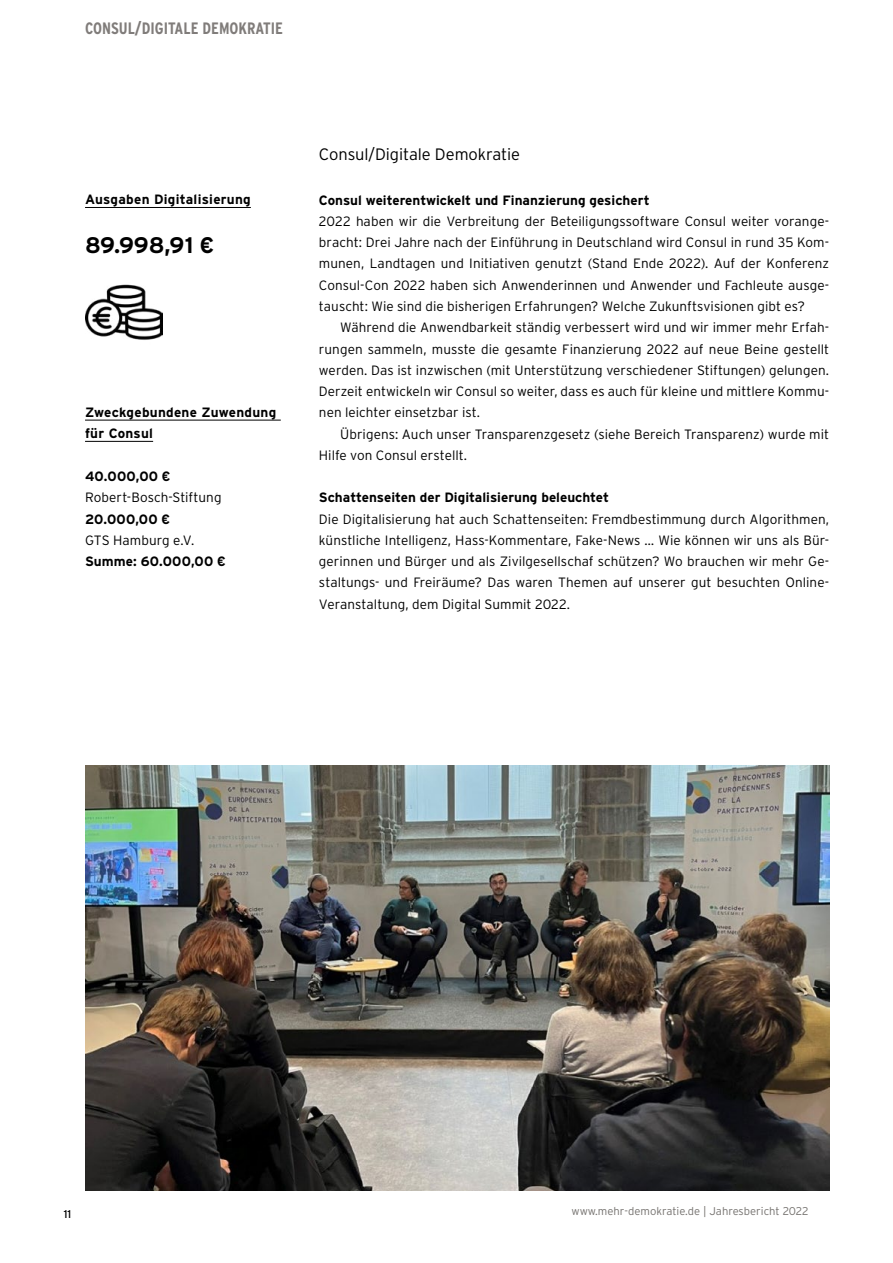
<style>
.page{position:relative;width:893px;height:1263px;background:#fff}
.page>*{position:absolute;margin:0;border:0;box-sizing:border-box;transform-origin:0 0}
.t1{font:700 22.5px "Interstate";letter-spacing:-.005em;color:#000}
.t2{font:300 16.5px "Interstate";letter-spacing:-.005em;color:#000}
.t3{font:700 16.5px "Interstate Condensed";color:#807c7a}
.t4{font:300 13.5px/21.3px "Interstate";letter-spacing:.005em;color:#000;text-align:justify}
.t5{font:700 13.5px "Interstate";color:#000}
.t6{font:700 13.5px/21.3px "Interstate";letter-spacing:.02em;color:#000}
.t7{font:300 11.25px "Interstate";color:#75726f}
.t8{font:11.25px "Interstate";color:#000}
</style>
<div class="page">
<img style="left:85px;top:765px;width:744px;height:426px">
<hr style="left:85px;top:207px;width:166px;height:1px;background:#000">
<hr style="left:85px;top:420px;width:196px;height:1px;background:#000">
<hr style="left:85px;top:441px;width:68px;height:1px;background:#000">
<img style="left:85px;top:284px;width:77px;height:56px">
<p class="t3" style="left:85px;top:19px;width:200px">CONSUL/DIGITALE DEMOKRATIE</p>
<p class="t6" style="left:85px;top:189px;width:167px">Ausgaben Digitalisierung</p>
<h1 class="t1" style="left:85px;top:232px;width:131px">89.998,91 €</h1>
<p class="t6" style="left:85px;top:401px;width:193px">Zweckgebundene Zuwendung für Consul</p>
<p class="t5" style="left:85px;top:469px;width:87px">40.000,00 €</p>
<p class="t4" style="left:85px;top:487px;width:138px">Robert-Bosch-Stiftung</p>
<p class="t5" style="left:85px;top:511px;width:87px">20.000,00 €</p>
<p class="t4" style="left:85px;top:529px;width:111px">GTS Hamburg e.V.</p>
<p class="t5" style="left:85px;top:554px;width:142px">Summe: 60.000,00 €</p>
<p class="t2" style="left:319px;top:145px;width:203px">Consul/Digitale Demokratie</p>
<p class="t5" style="left:319px;top:192px;width:332px">Consul weiterentwickelt und Finanzierung gesichert</p>
<p class="t4" style="left:319px;top:210px;width:512px">2022 haben wir die Verbreitung der Beteiligungssoftware Consul weiter vorange&shy;bracht: Drei Jahre nach der Einführung in Deutschland wird Consul in rund 35 Kom&shy;munen, Landtagen und Initiativen genutzt (Stand Ende 2022). Auf der Konferenz Consul-Con 2022 haben sich Anwenderinnen und Anwender und Fachleute ausge&shy;tauscht: Wie sind die bisherigen Erfahrungen? Welche Zukunftsvisionen gibt es?</p>
<p class="t4" style="left:319px;top:317px;width:512px;text-indent:21px">Während die Anwendbarkeit ständig verbessert wird und wir immer mehr Erfah&shy;rungen sammeln, musste die gesamte Finanzierung 2022 auf neue Beine gestellt werden. Das ist inzwischen (mit Unterstützung verschiedener Stiftungen) gelungen.<br>Derzeit entwickeln wir Consul so weiter, dass es auch für kleine und mittlere Kommu&shy;nen leichter einsetzbar ist.</p>
<p class="t4" style="left:319px;top:423px;width:512px;text-indent:21px">Übrigens: Auch unser Transparenzgesetz (siehe Bereich Transparenz) wurde mit<br>Hilfe von Consul erstellt.</p>
<p class="t5" style="left:319px;top:490px;width:292px">Schattenseiten der Digitalisierung beleuchtet</p>
<p class="t4" style="left:319px;top:508px;width:512px">Die Digitalisierung hat auch Schattenseiten: Fremdbestimmung durch Algorithmen, künstliche Intelligenz, Hass-Kommentare, Fake-News … Wie können wir uns als Bür&shy;gerinnen und Bürger und als Zivilgesellschaf schützen? Wo brauchen wir mehr Ge&shy;staltungs- und Freiräume? Das waren Themen auf unserer gut besuchten Online-Veranstaltung, dem Digital Summit 2022.</p>
<p class="t8" style="left:64px;top:1207px;width:9px">11</p>
<p class="t7" style="left:571px;top:1204px;width:238px">www.mehr-demokratie.de | Jahresbericht 2022</p>
</div>
